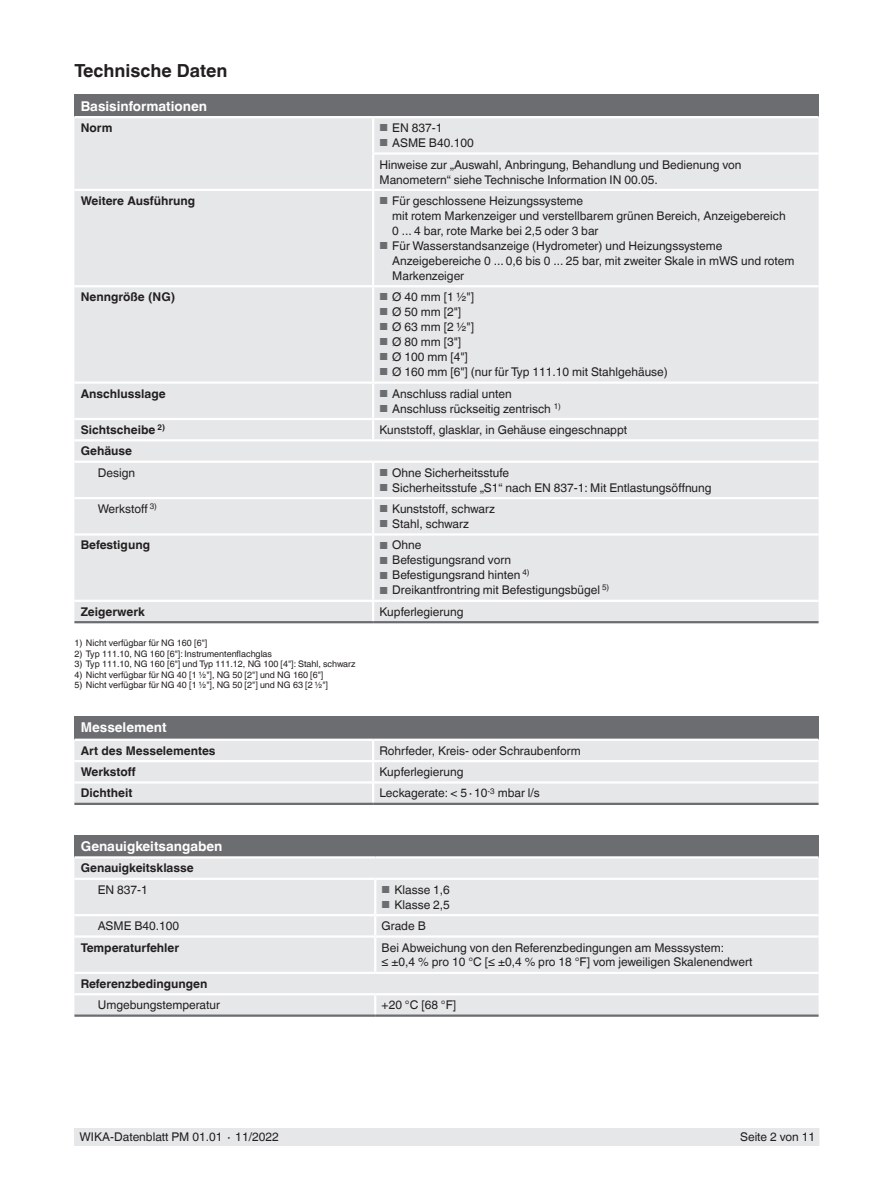
<style>
.page{position:relative;width:893px;height:1188px;background:#fff}
.page>*{position:absolute;margin:0;border:0;box-sizing:border-box;transform-origin:0 0}
.t1{font:700 18px "Helvetica World";color:#231f20}
.t2{font:700 13.5px "Helvetica World";color:#fff}
.t3{font:12px/15px "Helvetica World";color:#231f20}
.t4{font:700 12px "Helvetica World";color:#231f20}
.t5{font:9px "Helvetica World";color:#231f20}
.s1{font-size:10.2px;color:#6c6d70}
</style>
<div class="page">
<div style="left:75px;top:1128px;width:744px;height:17px;background:#e6e7e9"></div>
<div style="left:74px;top:95px;width:745px;height:22px;background:#6c6d70"></div>
<div style="left:74px;top:118px;width:745px;height:503px;background:#e6e7e9"></div>
<svg style="left:372px;top:602px;width:2px;height:19px"></svg>
<hr style="left:74px;top:285px;width:299px;height:2px;background:#fff">
<hr style="left:373px;top:285px;width:446px;height:2px;background:#fff">
<hr style="left:74px;top:621px;width:299px;height:2px;background:#6c6d70">
<hr style="left:373px;top:621px;width:446px;height:2px;background:#6c6d70">
<hr style="left:74px;top:189px;width:299px;height:2px;background:#fff">
<hr style="left:372px;top:191px;width:2px;height:94px;background:#fff">
<hr style="left:373px;top:189px;width:446px;height:2px;background:#fff">
<hr style="left:74px;top:116px;width:299px;height:2px;background:#fff">
<hr style="left:373px;top:116px;width:446px;height:2px;background:#fff">
<hr style="left:372px;top:287px;width:2px;height:94px;background:#fff">
<hr style="left:372px;top:384px;width:2px;height:34px;background:#fff">
<hr style="left:74px;top:418px;width:299px;height:2px;background:#fff">
<hr style="left:373px;top:418px;width:446px;height:2px;background:#fff">
<svg style="left:372px;top:420px;width:2px;height:19px"></svg>
<hr style="left:74px;top:497px;width:299px;height:2px;background:#fff">
<hr style="left:372px;top:463px;width:2px;height:34px;background:#fff">
<hr style="left:372px;top:152px;width:447px;height:3px;background:#fff">
<hr style="left:372px;top:118px;width:2px;height:34px;background:#fff">
<hr style="left:372px;top:155px;width:2px;height:34px;background:#fff">
<hr style="left:74px;top:439px;width:299px;height:2px;background:#fff">
<hr style="left:373px;top:439px;width:446px;height:2px;background:#fff">
<hr style="left:74px;top:461px;width:299px;height:2px;background:#fff">
<hr style="left:373px;top:461px;width:446px;height:2px;background:#fff">
<hr style="left:74px;top:381px;width:299px;height:3px;background:#fff">
<hr style="left:373px;top:381px;width:446px;height:3px;background:#fff">
<hr style="left:373px;top:497px;width:446px;height:2px;background:#fff">
<hr style="left:372px;top:499px;width:2px;height:34px;background:#fff">
<hr style="left:74px;top:533px;width:299px;height:3px;background:#fff">
<hr style="left:74px;top:600px;width:299px;height:2px;background:#fff">
<hr style="left:373px;top:533px;width:446px;height:3px;background:#fff">
<hr style="left:372px;top:536px;width:2px;height:64px;background:#fff">
<hr style="left:373px;top:600px;width:446px;height:2px;background:#fff">
<div style="left:74px;top:716px;width:745px;height:24px;background:#6c6d70"></div>
<div style="left:74px;top:741px;width:745px;height:62px;background:#e6e7e9"></div>
<hr style="left:74px;top:760px;width:299px;height:2px;background:#fff">
<hr style="left:373px;top:760px;width:446px;height:2px;background:#fff">
<hr style="left:74px;top:803px;width:299px;height:2px;background:#6c6d70">
<hr style="left:373px;top:803px;width:446px;height:2px;background:#6c6d70">
<svg style="left:372px;top:741px;width:2px;height:62px"></svg>
<hr style="left:74px;top:739px;width:299px;height:2px;background:#fff">
<hr style="left:373px;top:739px;width:446px;height:2px;background:#fff">
<hr style="left:74px;top:781px;width:299px;height:3px;background:#fff">
<hr style="left:373px;top:781px;width:446px;height:3px;background:#fff">
<div style="left:74px;top:835px;width:745px;height:22px;background:#6c6d70"></div>
<div style="left:74px;top:859px;width:745px;height:134px;background:#e6e7e9"></div>
<svg style="left:74px;top:995px;width:745px;height:20px;background:#e3e4e6"></svg>
<hr style="left:374px;top:995px;width:2px;height:20px;background:#fff">
<hr style="left:74px;top:878px;width:301px;height:2px;background:#fff">
<hr style="left:74px;top:914px;width:301px;height:2px;background:#fff">
<hr style="left:74px;top:935px;width:301px;height:3px;background:#fff">
<hr style="left:375px;top:878px;width:444px;height:2px;background:#fff">
<hr style="left:374px;top:880px;width:2px;height:34px;background:#fff">
<hr style="left:375px;top:914px;width:444px;height:2px;background:#fff">
<svg style="left:374px;top:916px;width:2px;height:19px"></svg>
<hr style="left:375px;top:935px;width:444px;height:3px;background:#fff">
<hr style="left:74px;top:1015px;width:301px;height:2px;background:#6c6d70">
<hr style="left:375px;top:1015px;width:444px;height:2px;background:#6c6d70">
<hr style="left:74px;top:972px;width:301px;height:2px;background:#fff">
<hr style="left:374px;top:938px;width:2px;height:34px;background:#fff">
<hr style="left:375px;top:972px;width:444px;height:2px;background:#fff">
<hr style="left:74px;top:856px;width:301px;height:3px;background:#fff">
<hr style="left:375px;top:856px;width:444px;height:3px;background:#fff">
<h1 class="t1" style="left:74px;top:60px;width:155px">Technische Daten</h1>
<p class="t2" style="left:81px;top:98px;width:128px">Basisinformationen</p>
<p class="t4" style="left:81px;top:121px;width:33px">Norm</p>
<p class="t3" style="left:379px;top:120px;width:64px"><span class="s1">■</span> EN 837-1</p>
<p class="t3" style="left:379px;top:132px;width:363px;line-height:21.3px"><span class="s1">■</span> ASME B40.100<br>Hinweise zur „Auswahl, Anbringung, Behandlung und Bedienung von</p>
<p class="t3" style="left:379px;top:172px;width:280px">Manometern“ siehe Technische Information IN 00.05.</p>
<p class="t4" style="left:81px;top:194px;width:116px">Weitere Ausführung</p>
<p class="t3" style="left:392px;top:193px;width:395px;text-indent:-13px"><span class="s1">■</span> Für geschlossene Heizungssysteme<br>mit rotem Markenzeiger und verstellbarem grünen Bereich, Anzeigebereich<br>0 ... 4 bar, rote Marke bei 2,5 oder 3 bar</p>
<p class="t3" style="left:392px;top:238px;width:404px;text-indent:-13px"><span class="s1">■</span> Für Wasserstandsanzeige (Hydrometer) und Heizungssysteme<br>Anzeigebereiche 0 ... 0,6 bis 0 ... 25 bar, mit zweiter Skale in mWS und rotem<br>Markenzeiger</p>
<p class="t4" style="left:81px;top:290px;width:96px">Nenngröße (NG)</p>
<p class="t3" style="left:379px;top:290px;width:96px"><span class="s1">■</span> Ø 40 mm [1 ½"]</p>
<p class="t3" style="left:379px;top:305px;width:83px"><span class="s1">■</span> Ø 50 mm [2"]</p>
<p class="t3" style="left:379px;top:320px;width:96px"><span class="s1">■</span> Ø 63 mm [2 ½"]</p>
<p class="t3" style="left:379px;top:335px;width:83px"><span class="s1">■</span> Ø 80 mm [3"]</p>
<p class="t3" style="left:379px;top:350px;width:90px"><span class="s1">■</span> Ø 100 mm [4"]</p>
<p class="t3" style="left:379px;top:365px;width:290px"><span class="s1">■</span> Ø 160 mm [6"] (nur für Typ 111.10 mit Stahlgehäuse)</p>
<p class="t4" style="left:81px;top:386px;width:86px">Anschlusslage</p>
<p class="t3" style="left:379px;top:386px;width:134px"><span class="s1">■</span> Anschluss radial unten</p>
<p class="t3" style="left:379px;top:401px;width:183px"><span class="s1">■</span> Anschluss rückseitig zentrisch <sup>1)</sup></p>
<p class="t4" style="left:81px;top:423px;width:86px">Sichtscheibe <sup>2)</sup></p>
<p class="t3" style="left:379px;top:422px;width:249px">Kunststoff, glasklar, in Gehäuse eingeschnappt</p>
<p class="t4" style="left:81px;top:444px;width:53px">Gehäuse</p>
<p class="t3" style="left:98px;top:465px;width:39px">Design</p>
<p class="t3" style="left:379px;top:465px;width:131px"><span class="s1">■</span> Ohne Sicherheitsstufe</p>
<p class="t3" style="left:379px;top:480px;width:333px"><span class="s1">■</span> Sicherheitsstufe „S1“ nach EN 837-1: Mit Entlastungsöffnung</p>
<p class="t3" style="left:98px;top:501px;width:61px">Werkstoff <sup>3)</sup></p>
<p class="t3" style="left:379px;top:501px;width:117px"><span class="s1">■</span> Kunststoff, schwarz</p>
<p class="t3" style="left:379px;top:516px;width:91px"><span class="s1">■</span> Stahl, schwarz</p>
<p class="t4" style="left:81px;top:538px;width:71px">Befestigung</p>
<p class="t3" style="left:379px;top:538px;width:43px"><span class="s1">■</span> Ohne</p>
<p class="t3" style="left:379px;top:553px;width:133px"><span class="s1">■</span> Befestigungsrand vorn</p>
<p class="t3" style="left:379px;top:568px;width:152px"><span class="s1">■</span> Befestigungsrand hinten <sup>4)</sup></p>
<p class="t3" style="left:379px;top:583px;width:231px"><span class="s1">■</span> Dreikantfrontring mit Befestigungsbügel <sup>5)</sup></p>
<p class="t4" style="left:81px;top:605px;width:66px">Zeigerwerk</p>
<p class="t3" style="left:379px;top:604px;width:85px">Kupferlegierung</p>
<p class="t5" style="left:74px;top:638px;width:134px">1) Nicht verfügbar für NG 160 [6"]</p>
<p class="t5" style="left:74px;top:648px;width:199px">2) Typ 111.10, NG 160 [6"]: Instrumentenflachglas</p>
<p class="t5" style="left:74px;top:659px;width:283px">3) Typ 111.10, NG 160 [6"] und Typ 111.12, NG 100 [4"]: Stahl, schwarz</p>
<p class="t5" style="left:74px;top:669px;width:250px">4) Nicht verfügbar für NG 40 [1 ½"], NG 50 [2"] und NG 160 [6"]</p>
<p class="t5" style="left:74px;top:680px;width:255px">5) Nicht verfügbar für NG 40 [1 ½"], NG 50 [2"] und NG 63 [2 ½"]</p>
<p class="t2" style="left:81px;top:720px;width:87px">Messelement</p>
<p class="t4" style="left:81px;top:744px;width:136px">Art des Messelementes</p>
<p class="t3" style="left:379px;top:743px;width:203px">Rohrfeder, Kreis- oder Schraubenform</p>
<p class="t4" style="left:81px;top:765px;width:56px">Werkstoff</p>
<p class="t3" style="left:379px;top:764px;width:85px">Kupferlegierung</p>
<p class="t4" style="left:81px;top:786px;width:53px">Dichtheit</p>
<p class="t3" style="left:379px;top:786px;width:162px">Leckagerate: &lt; 5∙10<sup>-3</sup> mbar l/s</p>
<p class="t2" style="left:81px;top:839px;width:143px">Genauigkeitsangaben</p>
<p class="t4" style="left:81px;top:861px;width:114px">Genauigkeitsklasse</p>
<p class="t3" style="left:98px;top:882px;width:52px">EN 837-1</p>
<p class="t3" style="left:382px;top:882px;width:70px"><span class="s1">■</span> Klasse 1,6</p>
<p class="t3" style="left:382px;top:897px;width:70px"><span class="s1">■</span> Klasse 2,5</p>
<p class="t3" style="left:98px;top:919px;width:83px">ASME B40.100</p>
<p class="t3" style="left:382px;top:919px;width:46px">Grade B</p>
<p class="t4" style="left:81px;top:940px;width:100px">Temperaturfehler</p>
<p class="t3" style="left:382px;top:940px;width:372px;line-height:14.4px">Bei Abweichung von den Referenzbedingungen am Messsystem:<br>≤ ±0,4 % pro 10 °C [≤ ±0,4 % pro 18 °F] vom jeweiligen Skalenendwert</p>
<p class="t4" style="left:81px;top:977px;width:128px">Referenzbedingungen</p>
<p class="t3" style="left:98px;top:998px;width:124px">Umgebungstemperatur</p>
<p class="t3" style="left:382px;top:998px;width:76px">+20 °C [68 °F]</p>
<p class="t3" style="left:80px;top:1130px;width:201px">WIKA-Datenblatt PM 01.01 ∙ 11/2022</p>
<p class="t3" style="left:740px;top:1130px;width:77px">Seite 2 von 11</p>
</div>
